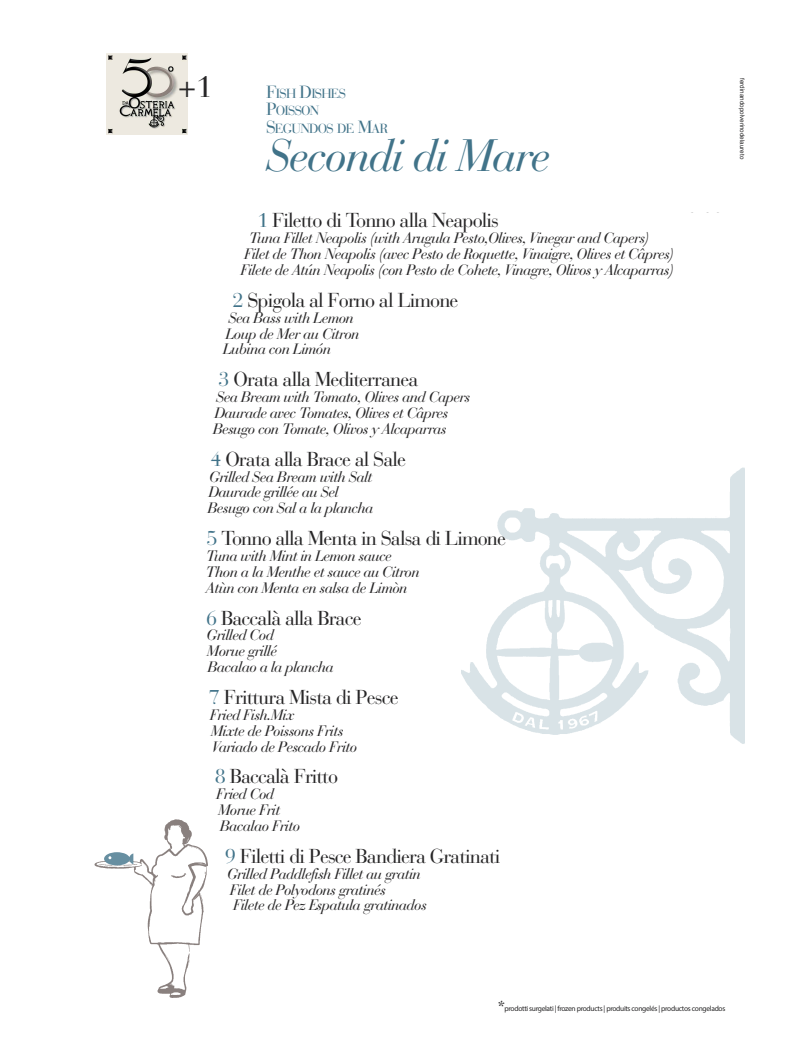
<style>
.page{position:relative;width:798px;height:1053px;background:#fff}
.page>*{position:absolute;margin:0;border:0;box-sizing:border-box;transform-origin:0 0}
.t1{font:italic 45px "Bauer Bodoni";letter-spacing:-.045em;color:#417389}
.t2{font:30px "Bauer Bodoni";color:#272627}
.t3{font:20px "Bauer Bodoni";letter-spacing:-.045em;color:#272627}
.t4{font:italic 15px/15.9px "Bauer Bodoni";letter-spacing:-.045em;color:#272627}
.t5{font:13.12px/17.5px "Bauer Bodoni";letter-spacing:-.06em;color:#417389}
.t6{font:7.5px "Myriad Pro";letter-spacing:-.04em;color:#272627}
.t7{font:6.25px "Helvetica";color:#272627}
.s1{font-size:17.5px}
.s2{color:#417389}
.s3{font-family:"Bauer Bodoni";font-size:15px}
</style>
<div class="page">
<img style="left:94px;top:819px;width:114px;height:179px">
<img style="left:461px;top:508px;width:193px;height:227px">
<svg style="left:104px;top:852px;width:29px;height:13px"></svg>
<img style="left:106px;top:53px;width:82px;height:82px">
<img style="left:654px;top:467px;width:90px;height:277px">
<svg style="left:658px;top:531px;width:14px;height:14px"></svg>
<svg style="left:658px;top:611px;width:14px;height:13px"></svg>
<svg style="left:658px;top:690px;width:14px;height:14px"></svg>
<h2 class="t2" style="left:178px;top:75px;width:36px">+1</h2>
<p class="t5" style="left:266px;top:86px;width:124px"><span class="s1">F</span>ISH <span class="s1">D</span>ISHES<br><span class="s1">P</span>OISSON<br><span class="s1">S</span>EGUNDOS DE <span class="s1">M</span>AR</p>
<h1 class="t1" style="left:266px;top:140px;width:286px">Secondi di Mare</h1>
<h3 class="t3" style="left:257px;top:213px;width:243px"><span class="s2">1</span> Filetto di Tonno alla Neapolis</h3>
<p class="t4" style="left:240px;top:232px;width:435px;text-indent:9px">Tuna Fillet Neapolis (with Arugula Pesto,Olives, Vinegar and Capers)<br>Filet de Thon Neapolis (avec Pesto de Roquette, Vinaigre, Olives et Câpres)<br>Filete de Atún Neapolis (con Pesto de Cohete, Vinagre, Olivos y Alcaparras)</p>
<h3 class="t3" style="left:232px;top:293px;width:227px"><span class="s2">2</span> Spigola al Forno al Limone</h3>
<p class="t4" style="left:223px;top:311px;width:138px;text-indent:6px">Sea Bass with Lemon<br>Loup de Mer au Citron<br>Lubina con Limón</p>
<h3 class="t3" style="left:218px;top:372px;width:201px"><span class="s2">3</span> Orata alla Mediterranea</h3>
<p class="t4" style="left:213px;top:391px;width:259px">Sea Bream with Tomato, Olives and Capers<br>Daurade avec Tomates, Olives et Câpres<br>Besugo con Tomate, Olivos y Alcaparras</p>
<h3 class="t3" style="left:210px;top:451px;width:197px"><span class="s2">4</span> Orata alla Brace al Sale</h3>
<p class="t4" style="left:207px;top:470px;width:167px">Grilled Sea Bream with Salt<br>Daurade grillée au Sel<br>Besugo con Sal a la plancha</p>
<h3 class="t3" style="left:206px;top:531px;width:301px"><span class="s2">5</span> Tonno alla Menta in Salsa di Limone</h3>
<p class="t4" style="left:206px;top:549px;width:215px">Tuna with Mint in Lemon sauce<br>Thon a la Menthe et sauce au Citron<br>Atùn con Menta en salsa de Limòn</p>
<h3 class="t3" style="left:206px;top:610px;width:157px"><span class="s2">6</span> Baccalà alla Brace</h3>
<p class="t4" style="left:206px;top:629px;width:129px">Grilled Cod<br>Morue grillé<br>Bacalao a la plancha</p>
<h3 class="t3" style="left:209px;top:689px;width:191px"><span class="s2">7</span> Frittura Mista di Pesce</h3>
<p class="t4" style="left:210px;top:708px;width:149px">Fried Fish.Mix<br>Mixte de Poissons Frits<br>Variado de Pescado Frito</p>
<h3 class="t3" style="left:215px;top:769px;width:125px"><span class="s2">8</span> Baccalà Fritto</h3>
<p class="t4" style="left:216px;top:788px;width:85px">Fried Cod<br>Morue Frit<br>Bacalao Frito</p>
<h3 class="t3" style="left:225px;top:848px;width:277px"><span class="s2">9</span> Filetti di Pesce Bandiera Gratinati</h3>
<p class="t4" style="left:227px;top:867px;width:201px">Grilled Paddlefish Fillet au gratin<br>Filet de Polyodons gratinés<br>Filete de Pez Espatula gratinados</p>
<p class="t7" style="left:744px;top:78px;width:82px;rotate:90deg">ferdinandopolverinodelaureto</p>
<p class="t6" style="left:497px;top:1005px;width:229px"><span class="s3">*</span>prodotti surgelati | frozen products | produits congelés | productos congelados</p>
</div>
